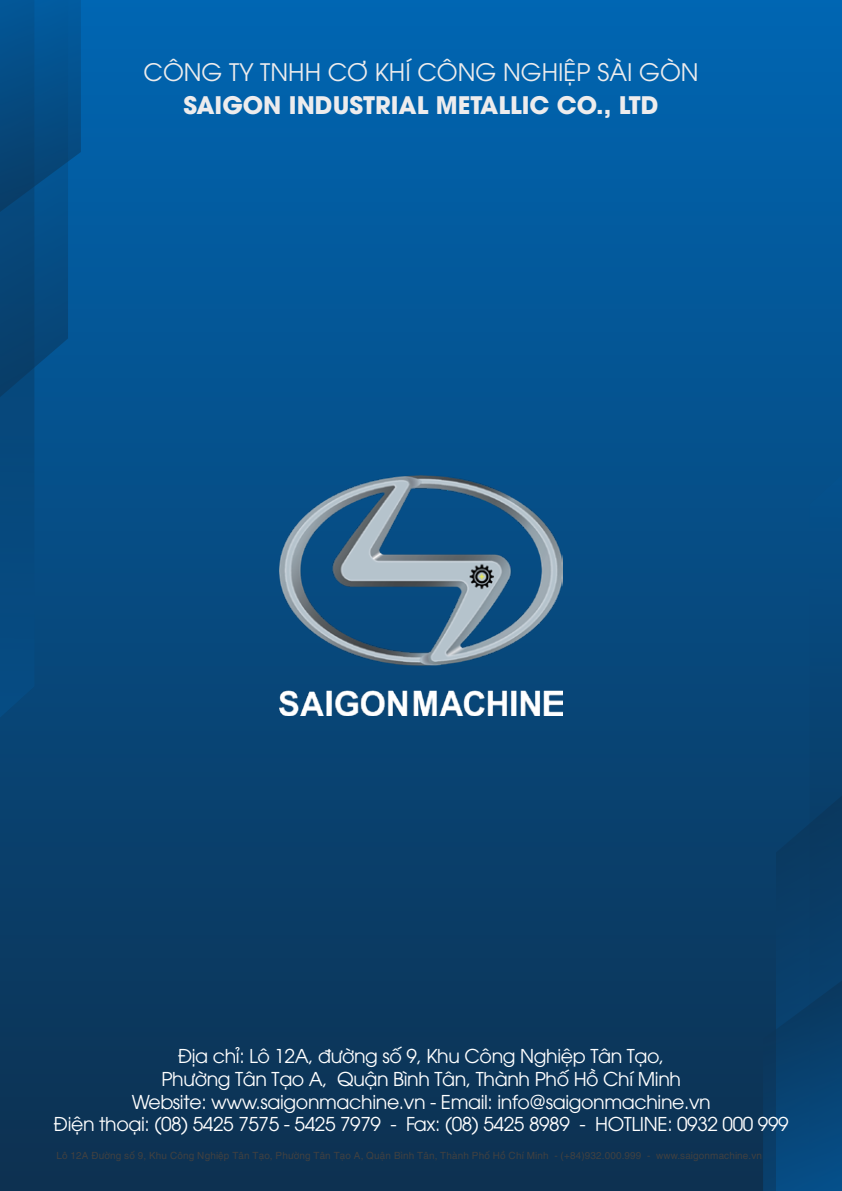
<style>
.page{position:relative;width:842px;height:1191px;background:#fff}
.page>*{position:absolute;margin:0;border:0;box-sizing:border-box;transform-origin:0 0}
.t1{font:24px "UTM Avo";color:#edeced}
.t2{font:700 24px "UTM Avo";color:#edeced}
.t3{font:19px/22.6px "UTM Avo";letter-spacing:-.02em;color:#fff;text-align:center}
.t4{font:9.8px "UTM Helve";letter-spacing:-.015em;color:#414141}
</style>
<div class="page">
<div style="left:0;top:0;width:842px;height:1190px;background:linear-gradient(to bottom,#0065b2,#0d304f)"></div>
<img style="left:279px;top:476px;width:284px;height:239px">
<svg style="left:0;top:0;width:81px;height:727px;background:#054b82"></svg>
<svg style="left:763px;top:464px;width:79px;height:727px;background:#084373"></svg>
<p class="t1" style="left:144px;top:54px;width:557px">CÔNG TY TNHH CƠ KHÍ CÔNG NGHIỆP SÀI GÒN</p>
<p class="t2" style="left:184px;top:85px;width:476px">SAIGON INDUSTRIAL METALLIC CO., LTD</p>
<p class="t3" style="left:54px;top:1043px;width:736px">Địa chỉ: Lô 12A, đường số 9, Khu Công Nghiệp Tân Tạo,<br>Phường Tân Tạo A, Quận Bình Tân, Thành Phố Hồ Chí Minh<br>Website: www.saigonmachine.vn - Email: info@saigonmachine.vn<br>Điện thoại: (08) 5425 7575 - 5425 7979 - Fax: (08) 5425 8989 - HOTLINE: 0932 000 999</p>
<p class="t4" style="left:56px;top:1147px;width:707px">Lô 12A Đường số 9, Khu Công Nghiệp Tân Tạo, Phường Tân Tạo A, Quận Bình Tân, Thành Phố Hồ Chí Minh - (+84)932.000.999 - www.saigonmachine.vn</p>
</div>
